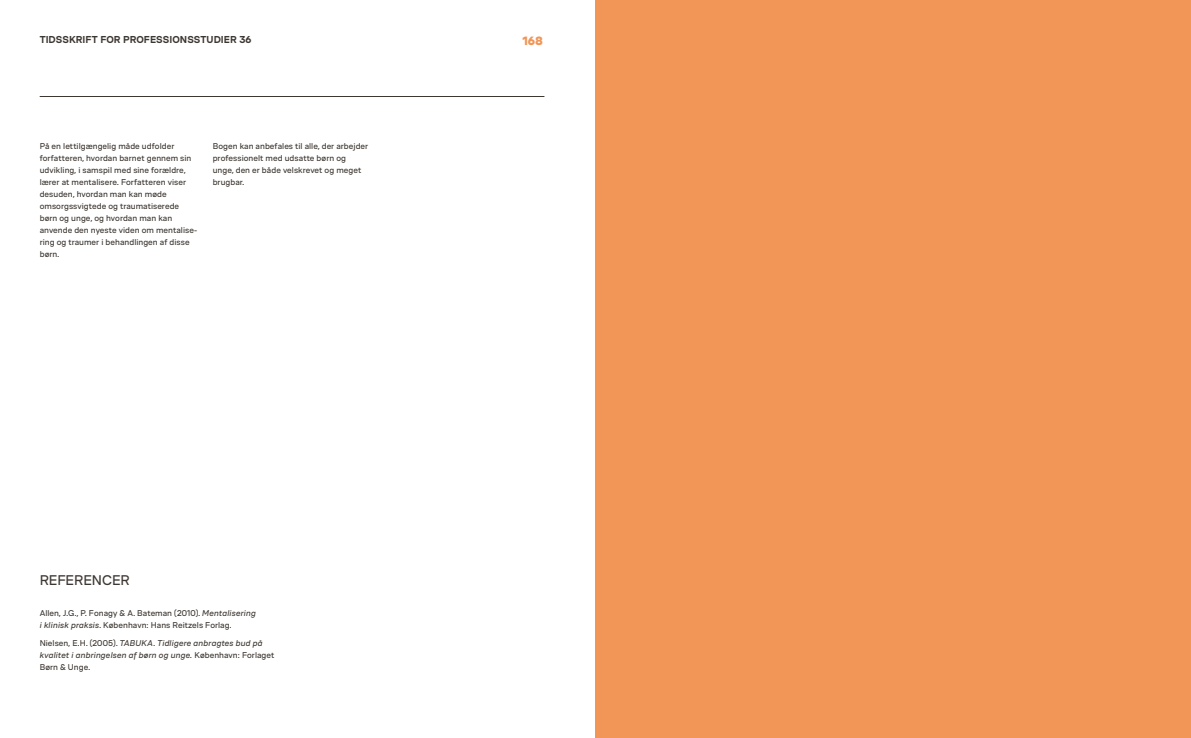
<style>
.page{position:relative;width:1191px;height:738px;background:#fff}
.page>*{position:absolute;margin:0;border:0;box-sizing:border-box;transform-origin:0 0}
.t1{font:14px "VIA Type";letter-spacing:-.01em;color:#3d3732}
.t2{font:900 12px "VIA Type";color:#f19657}
.t3{font:700 10px "VIA Type";letter-spacing:.005em;color:#3d3732}
.t4{font:8.4px/12px "VIA Type";letter-spacing:.005em;color:#3d3732}
.t5{font:italic 8.4px/12px "VIA Type";letter-spacing:.005em;color:#3d3732}
.s1{font-style:italic}
.s2{font-style:normal}
</style>
<div class="page">
<div style="left:595px;top:0;width:596px;height:737px;background:#f19657"></div>
<hr style="left:40px;top:96px;width:504px;height:1px;background:#3d3732">
<p class="t3" style="left:40px;top:34px;width:213px">TIDSSKRIFT FOR PROFESSIONSSTUDIER 36</p>
<h2 class="t2" style="left:522px;top:34px;width:22px">168</h2>
<p class="t4" style="left:40px;top:140px;width:159px">På en lettilgængelig måde udfolder forfatteren, hvordan barnet gennem sin udvikling, i samspil med sine forældre, lærer at mentalisere. Forfatteren viser desuden, hvordan man kan møde omsorgssvigtede og traumatiserede børn og unge, og hvordan man kan anvende den nyeste viden om mentalise&shy;ring og traumer i behandlingen af disse børn.</p>
<p class="t4" style="left:213px;top:140px;width:157px">Bogen kan anbefales til alle, der arbejder professionelt med udsatte børn og unge, den er både velskrevet og meget brugbar.</p>
<h1 class="t1" style="left:40px;top:572px;width:92px">REFERENCER</h1>
<p class="t4" style="left:40px;top:607px;width:218px">Allen, J.G., P. Fonagy &amp; A. Bateman (2010). <span class="s1">Mentalisering i klinisk praksis</span>. København: Hans Reitzels Forlag.</p>
<p class="t5" style="left:40px;top:636px;width:236px"><span class="s2">Nielsen, E.H. (2005).</span> TABUKA. Tidligere anbragtes bud på kvalitet i anbringelsen af børn og unge. <span class="s2">København: Forlaget<br>Børn &amp; Unge.</span></p>
</div>
